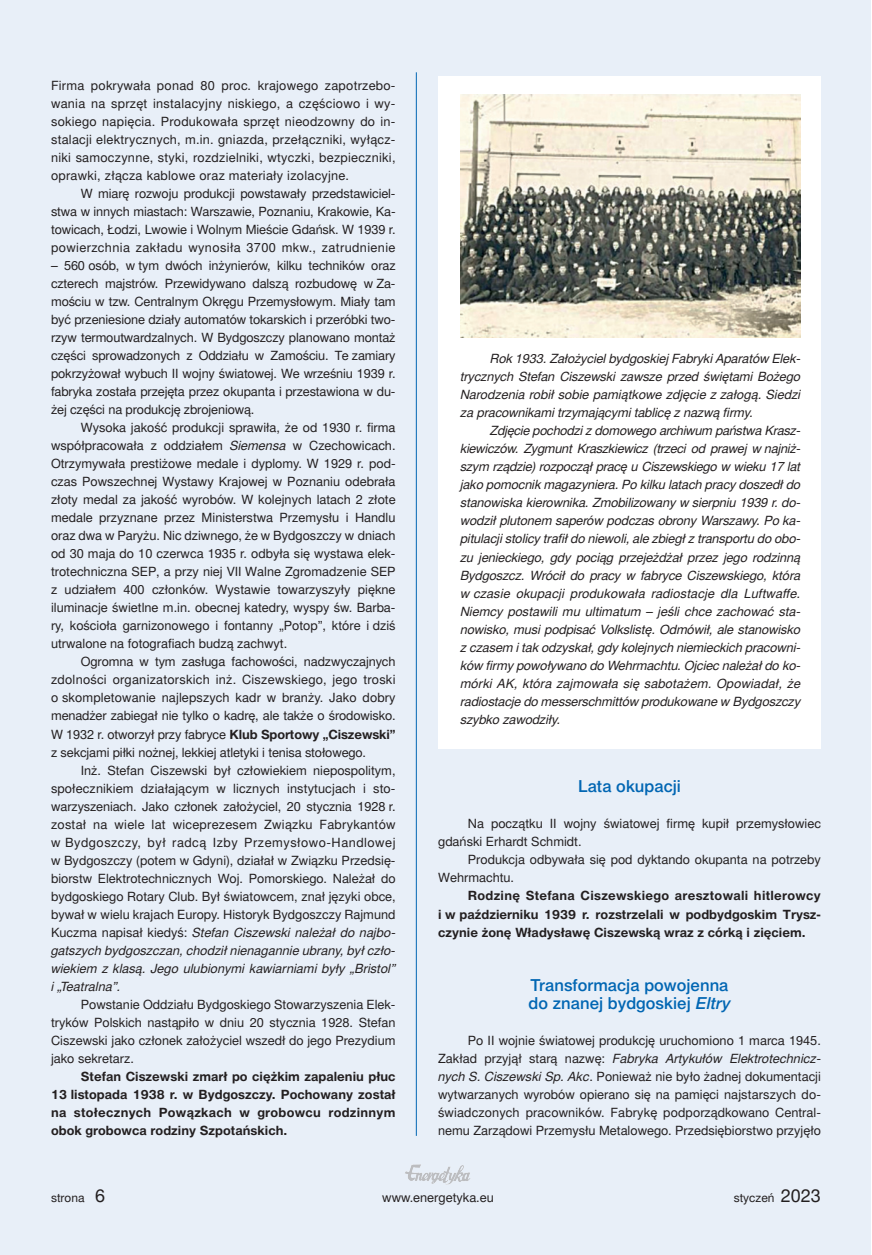
<style>
.page{position:relative;width:872px;height:1255px;background:#fff}
.page>*{position:absolute;margin:0;border:0;box-sizing:border-box;transform-origin:0 0}
.t1{font:16.5px/18px "Switzer EFN Medium";color:#0166b3}
.t2{font:12.75px/18px "Switzer EFN";color:#231f20;text-align:justify}
.t3{font:italic 12.75px/18px "Switzer EFN";letter-spacing:-.01em;color:#231f20;text-align:justify}
.t4{font:700 12.75px/18px "Switzer EFN";color:#231f20;text-align:justify}
.t5{font:12px "Switzer EFN";color:#231f20}
.s1{font-style:italic}
.s2{font-weight:700}
.s3{font-size:18px}
</style>
<div class="page">
<div style="left:0;top:0;width:871px;height:1254px;background:#e8eff8"></div>
<hr style="left:416px;top:72px;width:1px;height:1063px;background:#0166b3">
<div style="left:438px;top:76px;width:383px;height:672px;background:#fff"></div>
<img style="left:460px;top:95px;width:340px;height:242px">
<p class="t2" style="left:51px;top:77px;width:346px">Firma pokrywała ponad 80 proc. krajowego zapotrzebo&shy;wania na sprzęt instalacyjny niskiego, a częściowo i wy&shy;sokiego napięcia. Produkowała sprzęt nieodzowny do in&shy;stalacji elektrycznych, m.in. gniazda, przełączniki, wyłącz&shy;niki samoczynne, styki, rozdzielniki, wtyczki, bezpieczniki, oprawki, złącza kablowe oraz materiały izolacyjne.</p>
<p class="t2" style="left:51px;top:185px;width:346px;text-indent:30px">W miarę rozwoju produkcji powstawały przedstawiciel&shy;stwa w innych miastach: Warszawie, Poznaniu, Krakowie, Ka&shy;towicach, Łodzi, Lwowie i Wolnym Mieście Gdańsk. W 1939 r. powierzchnia zakładu wynosiła 3700 mkw., zatrudnienie</p>
<p class="t2" style="left:51px;top:257px;width:346px">– 560 osób, w tym dwóch inżynierów, kilku techników oraz czterech majstrów. Przewidywano dalszą rozbudowę w Za&shy;mościu w tzw. Centralnym Okręgu Przemysłowym. Miały tam być przeniesione działy automatów tokarskich i przeróbki two&shy;rzyw termoutwardzalnych. W Bydgoszczy planowano montaż części sprowadzonych z Oddziału w Zamościu. Te zamiary pokrzyżował wybuch II wojny światowej. We wrześniu 1939 r. fabryka została przejęta przez okupanta i przestawiona w du&shy;żej części na produkcję zbrojeniową.</p>
<p class="t2" style="left:51px;top:419px;width:346px;text-indent:30px">Wysoka jakość produkcji sprawiła, że od 1930 r. firma współpracowała z oddziałem <span class="s1">Siemensa</span> w Czechowicach.<br>Otrzymywała prestiżowe medale i dyplomy. W 1929 r. pod&shy;czas Powszechnej Wystawy Krajowej w Poznaniu odebrała złoty medal za jakość wyrobów. W kolejnych latach 2 złote medale przyznane przez Ministerstwa Przemysłu i Handlu oraz dwa w Paryżu. Nic dziwnego, że w Bydgoszczy w dniach od 30 maja do 10 czerwca 1935 r. odbyła się wystawa elek&shy;trotechniczna SEP, a przy niej VII Walne Zgromadzenie SEP z udziałem 400 członków. Wystawie towarzyszyły piękne iluminacje świetlne m.in. obecnej katedry, wyspy św. Barba&shy;ry, kościoła garnizonowego i fontanny „Potop”, które i dziś utrwalone na fotografiach budzą zachwyt.</p>
<p class="t2" style="left:51px;top:653px;width:346px;text-indent:30px">Ogromna w tym zasługa fachowości, nadzwyczajnych zdolności organizatorskich inż. Ciszewskiego, jego troski o skompletowanie najlepszych kadr w branży. Jako dobry menadżer zabiegał nie tylko o kadrę, ale także o środowisko.<br>W 1932 r. otworzył przy fabryce <span class="s2">Klub Sportowy „Ciszewski” </span>z sekcjami piłki nożnej, lekkiej atletyki i tenisa stołowego.</p>
<p class="t2" style="left:51px;top:761px;width:346px;text-indent:30px">Inż. Stefan Ciszewski był człowiekiem niepospolitym, społecznikiem działającym w licznych instytucjach i sto&shy;warzyszeniach. Jako członek założyciel, 20 stycznia 1928 r. został na wiele lat wiceprezesem Związku Fabrykantów w Bydgoszczy, był radcą Izby Przemysłowo-Handlowej w Bydgoszczy (potem w Gdyni), działał w Związku Przedsię&shy;biorstw Elektrotechnicznych Woj. Pomorskiego. Należał do bydgoskiego Rotary Club. Był światowcem, znał języki obce, bywał w wielu krajach Europy. Historyk Bydgoszczy Rajmund Kuczma napisał kiedyś: <span class="s1">Stefan Ciszewski należał do najbo&shy;gatszych bydgoszczan, chodził nienagannie ubrany, był czło&shy;wiekiem z klasą. Jego ulubionymi kawiarniami były „Bristol” i „Teatralna”.</span></p>
<p class="t2" style="left:51px;top:995px;width:346px;text-indent:30px">Powstanie Oddziału Bydgoskiego Stowarzyszenia Elek&shy;tryków Polskich nastąpiło w dniu 20 stycznia 1928. Stefan Ciszewski jako członek założyciel wszedł do jego Prezydium jako sekretarz.</p>
<p class="t4" style="left:51px;top:1067px;width:346px;text-indent:30px">Stefan Ciszewski zmarł po ciężkim zapaleniu płuc 13 listopada 1938 r. w Bydgoszczy. Pochowany został na stołecznych Powązkach w grobowcu rodzinnym obok grobowca rodziny Szpotańskich.</p>
<p class="t3" style="left:460px;top:350px;width:342px;text-indent:30px">Rok 1933. Założyciel bydgoskiej Fabryki Aparatów Elek&shy;trycznych Stefan Ciszewski zawsze przed świętami Bożego Narodzenia robił sobie pamiątkowe zdjęcie z załogą. Siedzi za pracownikami trzymającymi tablicę z nazwą firmy.</p>
<p class="t3" style="left:460px;top:422px;width:342px;text-indent:30px">Zdjęcie pochodzi z domowego archiwum państwa Krasz&shy;kiewiczów. Zygmunt Kraszkiewicz (trzeci od prawej w najniż&shy;szym rządzie) rozpoczął pracę u Ciszewskiego w wieku 17 lat jako pomocnik magazyniera. Po kilku latach pracy doszedł do stanowiska kierownika. Zmobilizowany w sierpniu 1939 r. do&shy;wodził plutonem saperów podczas obrony Warszawy. Po ka&shy;pitulacji stolicy trafił do niewoli, ale zbiegł z transportu do obo&shy;zu jenieckiego, gdy pociąg przejeżdżał przez jego rodzinną Bydgoszcz. Wrócił do pracy w fabryce Ciszewskiego, która w czasie okupacji produkowała radiostacje dla Luftwaffe.<br>Niemcy postawili mu ultimatum – jeśli chce zachować sta&shy;nowisko, musi podpisać Volkslistę. Odmówił, ale stanowisko z czasem i tak odzyskał, gdy kolejnych niemieckich pracowni&shy;ków firmy powoływano do Wehrmachtu. Ojciec należał do ko&shy;mórki AK, która zajmowała się sabotażem. Opowiadał, że radiostacje do messerschmittów produkowane w Bydgoszczy szybko zawodziły.</p>
<p class="t1" style="left:578px;top:777px;width:104px">Lata okupacji</p>
<p class="t2" style="left:438px;top:815px;width:384px;text-indent:30px">Na początku II wojny światowej firmę kupił przemysłowiec gdański Erhardt Schmidt.</p>
<p class="t2" style="left:438px;top:851px;width:384px;text-indent:30px">Produkcja odbywała się pod dyktando okupanta na potrzeby<br>Wehrmachtu.</p>
<p class="t4" style="left:438px;top:887px;width:384px;text-indent:30px">Rodzinę Stefana Ciszewskiego aresztowali hitlerowcy i w październiku 1939 r. rozstrzelali w podbydgoskim Trysz&shy;czynie żonę Władysławę Ciszewską wraz z córką i zięciem.</p>
<p class="t1" style="left:528px;top:975px;width:203px">Transformacja powojenna do znanej bydgoskiej <span class="s1">Eltry</span></p>
<p class="t2" style="left:438px;top:1031px;width:384px;text-indent:30px">Po II wojnie światowej produkcję uruchomiono 1 marca 1945.<br>Zakład przyjął starą nazwę: <span class="s1">Fabryka Artykułów Elektrotechnicz&shy;nych S. Ciszewski Sp. Akc</span>. Ponieważ nie było żadnej dokumentacji wytwarzanych wyrobów opierano się na pamięci najstarszych do&shy;świadczonych pracowników. Fabrykę podporządkowano Central&shy;nemu Zarządowi Przemysłu Metalowego. Przedsiębiorstwo przyjęło</p>
<p class="t5" style="left:51px;top:1190px;width:56px">strona <span class="s3">6</span></p>
<p class="t2" style="left:382px;top:1188px;width:113px">www.energetyka.eu</p>
<p class="t5" style="left:733px;top:1190px;width:89px">styczeń <span class="s3">2023</span></p>
</div>
